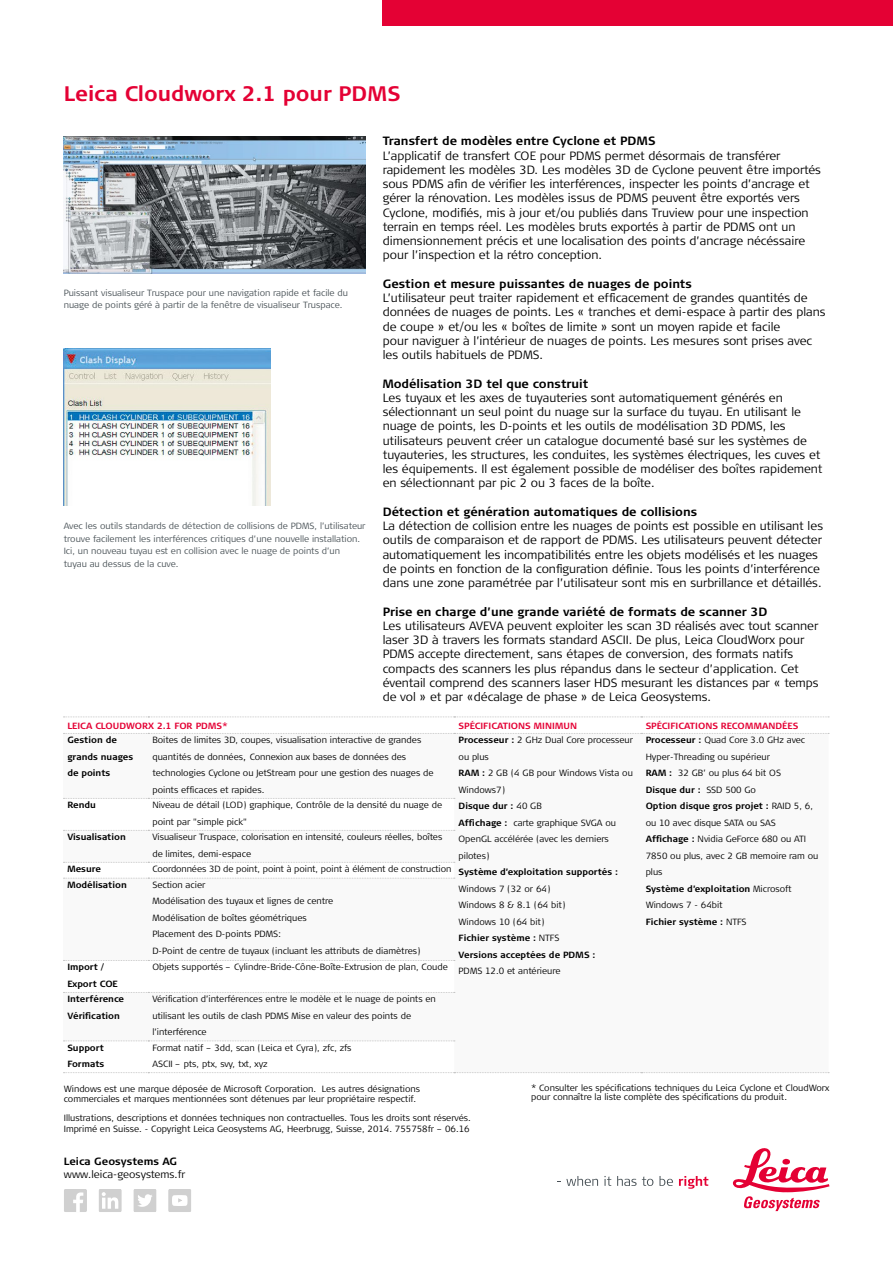
<style>
.page{position:relative;width:893px;height:1263px;background:#fff}
.page>*{position:absolute;margin:0;border:0;box-sizing:border-box;transform-origin:0 0}
.t1{font:700 21px "Signa Column";color:#e40134}
.t2{font:300 12px/14.2px "Signa Column";color:#000}
.t3{font:700 12px "Signa Column";color:#000}
.t4{font:300 10.5px "Signa Column";color:#000}
.t5{font:700 10.5px "Signa Column";color:#000}
.t6{font:300 9px/16.5px "Signa Column";color:#000}
.t7{font:300 9px/12.8px "Signa Column";color:#485156}
.t8{font:700 9px/16.5px "Signa Column";color:#000}
.t9{font:700 9px "Signa Column";color:#e40134}
.s1{font-size:10.5px}
.s2{font-weight:700}
</style>
<div class="page">
<div style="left:383px;top:0;width:510px;height:26px;background:#e40134"></div>
<svg style="left:557px;top:1176px;width:41px;height:10px"></svg>
<svg style="left:604px;top:1176px;width:7px;height:10px"></svg>
<svg style="left:617px;top:1176px;width:36px;height:10px"></svg>
<svg style="left:659px;top:1176px;width:14px;height:10px"></svg>
<svg style="left:679px;top:1176px;width:29px;height:13px"></svg>
<svg style="left:733px;top:1148px;width:96px;height:63px"></svg>
<svg style="left:168px;top:1189px;width:23px;height:23px"></svg>
<svg style="left:133px;top:1189px;width:24px;height:23px"></svg>
<svg style="left:99px;top:1189px;width:23px;height:23px"></svg>
<svg style="left:64px;top:1189px;width:23px;height:23px"></svg>
<img style="left:64px;top:136px;width:302px;height:137px">
<img style="left:64px;top:348px;width:206px;height:158px">
<svg style="left:63px;top:716px;width:766px;height:18px"></svg>
<svg style="left:63px;top:798px;width:392px;height:1px"></svg>
<svg style="left:63px;top:830px;width:392px;height:1px"></svg>
<svg style="left:63px;top:862px;width:392px;height:1px"></svg>
<svg style="left:63px;top:878px;width:392px;height:1px"></svg>
<svg style="left:63px;top:960px;width:392px;height:1px"></svg>
<svg style="left:63px;top:992px;width:392px;height:1px"></svg>
<svg style="left:63px;top:1040px;width:392px;height:1px"></svg>
<svg style="left:63px;top:1072px;width:766px;height:1px"></svg>
<h1 class="t1" style="left:64px;top:81px;width:338px">Leica Cloudworx 2.1 pour PDMS</h1>
<p class="t7" style="left:64px;top:286px;width:286px">Puissant visualiseur Truspace pour une navigation rapide et facile du nuage de points géré à partir de la fenêtre de visualiseur Truspace.</p>
<p class="t7" style="left:64px;top:520px;width:303px">Avec les outils standards de détection de collisions de PDMS, l’utilisateur trouve facilement les interférences critiques d’une nouvelle installation.<br>Ici, un nouveau tuyau est en collision avec le nuage de points d’un<br>tuyau au dessus de la cuve.</p>
<p class="t3" style="left:383px;top:134px;width:274px">Transfert de modèles entre Cyclone et PDMS</p>
<p class="t2" style="left:383px;top:149px;width:440px">L’applicatif de transfert COE pour PDMS permet désormais de transférer rapidement les modèles 3D. Les modèles 3D de Cyclone peuvent être importés sous PDMS afin de vérifier les interférences, inspecter les points d’ancrage et gérer la rénovation. Les modèles issus de PDMS peuvent être exportés vers Cyclone, modifiés, mis à jour et/ou publiés dans Truview pour une inspection terrain en temps réel. Les modèles bruts exportés à partir de PDMS ont un dimensionnement précis et une localisation des points d’ancrage nécéssaire pour l’inspection et la rétro conception.</p>
<p class="t3" style="left:383px;top:276px;width:311px">Gestion et mesure puissantes de nuages de points</p>
<p class="t2" style="left:383px;top:291px;width:444px">L’utilisateur peut traiter rapidement et efficacement de grandes quantités de données de nuages de points. Les « tranches et demi-espace à partir des plans de coupe » et/ou les « boîtes de limite » sont un moyen rapide et facile<br>pour naviguer à l’intérieur de nuages de points. Les mesures sont prises avec les outils habituels de PDMS.</p>
<p class="t3" style="left:383px;top:376px;width:207px">Modélisation 3D tel que construit</p>
<p class="t2" style="left:383px;top:391px;width:441px">Les tuyaux et les axes de tuyauteries sont automatiquement générés en sélectionnant un seul point du nuage sur la surface du tuyau. En utilisant le nuage de points, les D-points et les outils de modélisation 3D PDMS, les utilisateurs peuvent créer un catalogue documenté basé sur les systèmes de tuyauteries, les structures, les conduites, les systèmes électriques, les cuves et les équipements. Il est également possible de modéliser des boîtes rapidement en sélectionnant par pic 2 ou 3 faces de la boîte.</p>
<p class="t3" style="left:383px;top:504px;width:316px">Détection et génération automatiques de collisions</p>
<p class="t2" style="left:383px;top:519px;width:442px">La détection de collision entre les nuages de points est possible en utilisant les outils de comparaison et de rapport de PDMS. Les utilisateurs peuvent détecter automatiquement les incompatibilités entre les objets modélisés et les nuages de points en fonction de la configuration définie. Tous les points d’interférence dans une zone paramétrée par l’utilisateur sont mis en surbrillance et détaillés.</p>
<p class="t3" style="left:383px;top:604px;width:386px">Prise en charge d’une grande variété de formats de scanner 3D</p>
<p class="t2" style="left:383px;top:619px;width:437px">Les utilisateurs AVEVA peuvent exploiter les scan 3D réalisés avec tout scanner laser 3D à travers les formats standard ASCII. De plus, Leica CloudWorx pour PDMS accepte directement, sans étapes de conversion, des formats natifs compacts des scanners les plus répandus dans le secteur d’application. Cet éventail comprend des scanners laser HDS mesurant les distances par « temps de vol » et par «décalage de phase » de Leica Geosystems.</p>
<p class="t9" style="left:67px;top:720px;width:162px">LEICA CLOUDWORX 2.1 FOR PDMS*</p>
<p class="t9" style="left:459px;top:720px;width:120px">SPÉCIFICATIONS MINIMUN</p>
<p class="t9" style="left:646px;top:720px;width:154px">SPÉCIFICATIONS RECOMMANDÉES</p>
<p class="t8" style="left:67px;top:732px;width:67px">Gestion de grands nuages de points</p>
<p class="t6" style="left:152px;top:732px;width:283px">Boites de limites 3D, coupes, visualisation interactive de grandes quantités de données<span class="s1">,</span> Connexion aux bases de données des technologies Cyclone ou JetStream pour une gestion des nuages de points efficaces et rapides.</p>
<p class="t6" style="left:459px;top:732px;width:176px"><span class="s2">Processeur :</span> 2 GHz Dual Core processeur ou plus<br><span class="s2">RAM :</span> 2 GB (4 GB pour Windows Vista ou<br>Windows7)<br><span class="s2">Disque dur :</span> 40 GB<br><span class="s2">Affichage :</span> carte graphique SVGA ou<br>OpenGL accélérée (avec les derniers pilotes)</p>
<p class="t8" style="left:459px;top:864px;width:161px">Système d’exploitation supportés :</p>
<p class="t6" style="left:459px;top:880px;width:138px">Windows 7 (32 or 64)<br>Windows 8 &amp; 8.1 (64 bit)<br>Windows 10 (64 bit)<br><span class="s2">Fichier système :</span> NTFS<br><span class="s2">Versions acceptées de PDMS :</span></p>
<p class="t6" style="left:459px;top:963px;width:103px">PDMS 12.0 et antérieure</p>
<p class="t6" style="left:646px;top:732px;width:174px"><span class="s2">Processeur :</span> Quad Core 3.0 GHz avec<br>Hyper-Threading ou supérieur<br><span class="s2">RAM :</span> 32 GB’ ou plus 64 bit OS<br><span class="s2">Disque dur :</span> SSD 500 Go<br><span class="s2">Option disque gros projet :</span> RAID 5, 6, ou 10 avec disque SATA ou SAS<br><span class="s2">Affichage :</span> Nvidia GeForce 680 ou ATI<br>7850 ou plus, avec 2 GB memoire ram ou plus<br><span class="s2">Système d’exploitation</span> Microsoft<br>Windows 7 - 64bit<br><span class="s2">Fichier système :</span> NTFS</p>
<p class="t8" style="left:67px;top:797px;width:30px">Rendu</p>
<p class="t6" style="left:152px;top:797px;width:291px">Niveau de détail (LOD) graphique, Contrôle de la densité du nuage de point par "simple pick"</p>
<p class="t8" style="left:67px;top:829px;width:60px">Visualisation</p>
<p class="t6" style="left:152px;top:829px;width:292px">Visualiseur Truspace, colorisation en intensité, couleurs réelles, boîtes de limites, demi-espace</p>
<p class="t8" style="left:67px;top:861px;width:35px">Mesure</p>
<p class="t6" style="left:152px;top:861px;width:300px">Coordonnées 3D de point, point à point, point à élément de construction</p>
<p class="t8" style="left:67px;top:877px;width:61px">Modélisation</p>
<p class="t6" style="left:152px;top:877px;width:270px">Section acier<br>Modélisation des tuyaux et lignes de centre<br>Modélisation de boîtes géométriques<br>Placement des D-points PDMS:<br>D-Point de centre de tuyaux (incluant les attributs de diamètres)</p>
<p class="t8" style="left:67px;top:959px;width:52px">Import /<br>Export COE</p>
<p class="t6" style="left:152px;top:959px;width:297px">Objets supportés – Cylindre-Bride-Cône-Boîte-Extrusion de plan, Coude</p>
<p class="t8" style="left:67px;top:991px;width:58px">Interférence<br>Vérification</p>
<p class="t6" style="left:152px;top:991px;width:285px">Vérification d’interférences entre le modèle et le nuage de points en utilisant les outils de clash PDMS Mise en valeur des points de l’interférence</p>
<p class="t8" style="left:67px;top:1039px;width:39px">Support<br>Formats</p>
<p class="t6" style="left:152px;top:1039px;width:200px">Format natif – 3dd, scan (Leica et Cyra), zfc, zfs<br>ASCII – pts, ptx, svy, txt, xyz</p>
<p class="t6" style="left:64px;top:1083px;width:358px;line-height:10.5px">Windows est une marque déposée de Microsoft Corporation. Les autres désignations commerciales et marques mentionnées sont détenues par leur propriétaire respectif.</p>
<p class="t6" style="left:64px;top:1113px;width:409px;line-height:10.5px">Illustrations, descriptions et données techniques non contractuelles. Tous les droits sont réservés.<br>Imprimé en Suisse. - Copyright Leica Geosystems AG, Heerbrugg, Suisse, 2014. 755758fr – 06.16</p>
<p class="t5" style="left:64px;top:1154px;width:115px">Leica Geosystems AG</p>
<p class="t4" style="left:64px;top:1167px;width:123px">www.leica-geosystems.fr</p>
<p class="t6" style="left:531px;top:1083px;width:300px;line-height:9.8px">* Consulter les spécifications techniques du Leica Cyclone et CloudWorx pour connaître la liste complète des spécifications du produit.</p>
</div>
